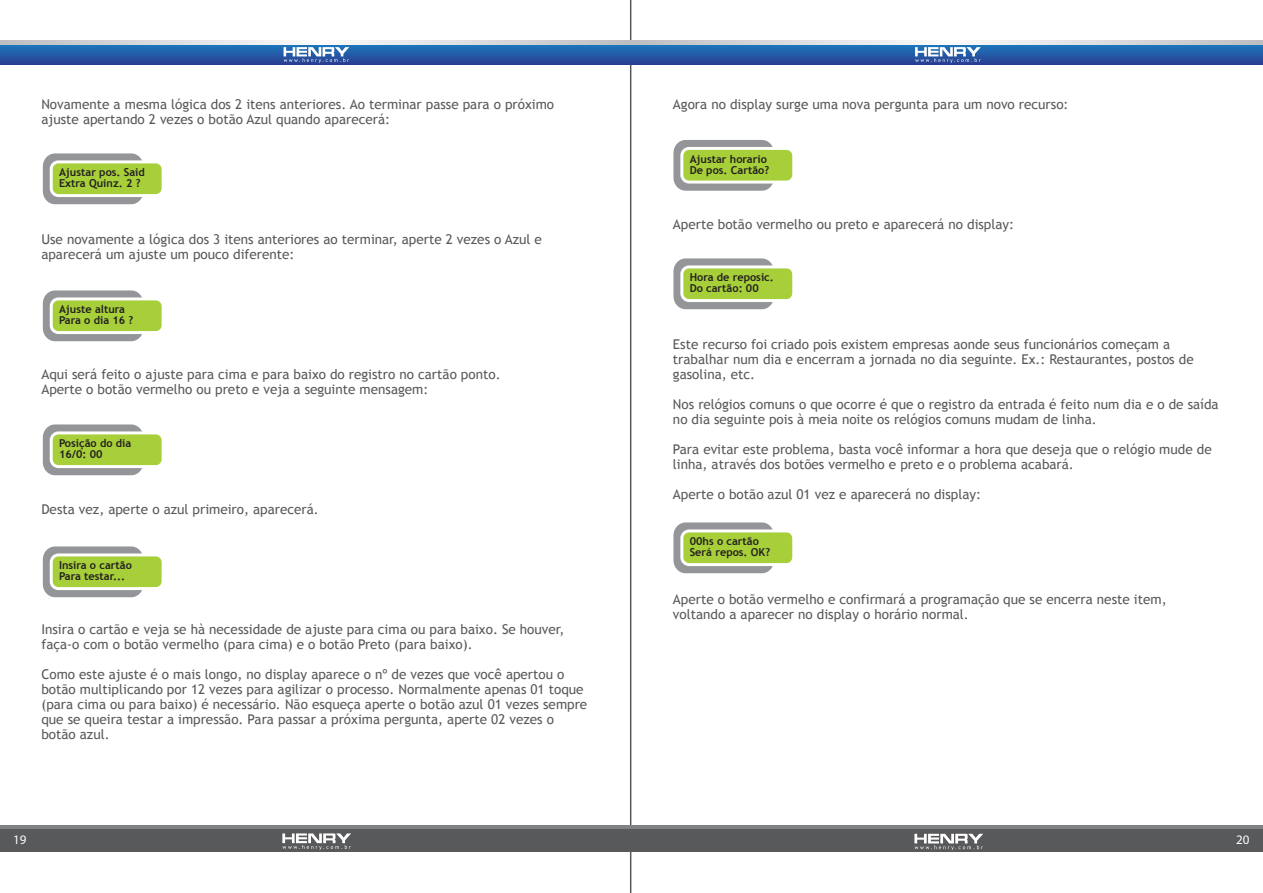
<style>
.page{position:relative;width:1263px;height:893px;background:#fff}
.page>*{position:absolute;margin:0;border:0;box-sizing:border-box;transform-origin:0 0}
.t1{font:13.5px/15px "Trebuchet MS";color:#58595b}
.t2{font:13.05px "Myriad Pro";color:#fff}
.t3{font:700 10.95px/11.2px "Trebuchet MS";color:#231f20}
</style>
<div class="page">
<hr style="left:630px;top:0;width:1px;height:893px;background:#58595b">
<div style="left:0;top:45px;width:1263px;height:20px;background:linear-gradient(to bottom,#1d76ba,#2a4093)"></div>
<svg style="left:354px;top:41px;width:277px;height:4px"></svg>
<svg style="left:0;top:41px;width:280px;height:4px"></svg>
<svg style="left:284px;top:47px;width:65px;height:16px"></svg>
<svg style="left:986px;top:41px;width:277px;height:4px"></svg>
<svg style="left:915px;top:47px;width:66px;height:16px"></svg>
<svg style="left:631px;top:41px;width:281px;height:4px"></svg>
<div style="left:0;top:829px;width:1263px;height:23px;background:#58595b"></div>
<hr style="left:0;top:825px;width:1263px;height:4px;background:#808285">
<svg style="left:282px;top:833px;width:69px;height:17px"></svg>
<svg style="left:914px;top:834px;width:69px;height:16px"></svg>
<div style="left:43px;top:153px;width:100px;height:51px;background:#939598;border-radius:13px"></div>
<div style="left:51px;top:162px;width:112px;height:34px;background:#a7cf39;border-radius:7px"></div>
<div style="left:50px;top:160px;width:115px;height:37px;border:3px solid #fff;border-radius:7px"></div>
<div style="left:673px;top:140px;width:101px;height:51px;background:#939598;border-radius:13px"></div>
<div style="left:682px;top:148px;width:112px;height:34px;background:#a7cf39;border-radius:7px"></div>
<div style="left:680px;top:147px;width:115px;height:37px;border:3px solid #fff;border-radius:7px"></div>
<div style="left:673px;top:258px;width:101px;height:51px;background:#939598;border-radius:13px"></div>
<div style="left:682px;top:267px;width:112px;height:34px;background:#a7cf39;border-radius:7px"></div>
<div style="left:680px;top:265px;width:115px;height:37px;border:3px solid #fff;border-radius:7px"></div>
<div style="left:673px;top:522px;width:101px;height:51px;background:#939598;border-radius:13px"></div>
<div style="left:682px;top:531px;width:112px;height:34px;background:#a7cf39;border-radius:7px"></div>
<div style="left:680px;top:529px;width:115px;height:37px;border:3px solid #fff;border-radius:7px"></div>
<div style="left:43px;top:290px;width:100px;height:51px;background:#939598;border-radius:13px"></div>
<div style="left:51px;top:299px;width:112px;height:34px;background:#a7cf39;border-radius:7px"></div>
<div style="left:50px;top:297px;width:115px;height:37px;border:3px solid #fff;border-radius:7px"></div>
<div style="left:43px;top:424px;width:100px;height:51px;background:#939598;border-radius:13px"></div>
<div style="left:51px;top:433px;width:112px;height:34px;background:#a7cf39;border-radius:7px"></div>
<div style="left:50px;top:431px;width:115px;height:37px;border:3px solid #fff;border-radius:7px"></div>
<div style="left:43px;top:546px;width:100px;height:51px;background:#939598;border-radius:13px"></div>
<div style="left:51px;top:555px;width:112px;height:34px;background:#a7cf39;border-radius:7px"></div>
<div style="left:50px;top:553px;width:115px;height:37px;border:3px solid #fff;border-radius:7px"></div>
<p class="t1" style="left:41px;top:97px;width:514px">Novamente a mesma lógica dos 2 itens anteriores. Ao terminar passe para o próximo ajuste apertando 2 vezes o botão Azul quando aparecerá:</p>
<p class="t3" style="left:59px;top:167px;width:87px">Ajustar pos. Said<br>Extra Quinz. 2 ?</p>
<p class="t1" style="left:41px;top:232px;width:502px">Use novamente a lógica dos 3 itens anteriores ao terminar, aperte 2 vezes o Azul e aparecerá um ajuste um pouco diferente:</p>
<p class="t3" style="left:59px;top:304px;width:76px">Ajuste altura<br>Para o dia 16 ?</p>
<p class="t1" style="left:41px;top:367px;width:461px">Aqui será feito o ajuste para cima e para baixo do registro no cartão ponto.<br>Aperte o botão vermelho ou preto e veja a seguinte mensagem:</p>
<p class="t3" style="left:59px;top:438px;width:74px">Posição do dia<br>16/0: 00</p>
<p class="t1" style="left:41px;top:502px;width:279px">Desta vez, aperte o azul primeiro, aparecerá.</p>
<p class="t3" style="left:59px;top:560px;width:74px">Insira o cartão<br>Para testar...</p>
<p class="t1" style="left:41px;top:622px;width:524px">Insira o cartão e veja se hà necessidade de ajuste para cima ou para baixo. Se houver, faça-o com o botão vermelho (para cima) e o botão Preto (para baixo).</p>
<p class="t1" style="left:41px;top:667px;width:547px">Como este ajuste é o mais longo, no display aparece o nº de vezes que você apertou o botão multiplicando por 12 vezes para agilizar o processo. Normalmente apenas 01 toque (para cima ou para baixo) é necessário. Não esqueça aperte o botão azul 01 vezes sempre que se queira testar a impressão. Para passar a próxima pergunta, aperte 02 vezes o botão azul.</p>
<p class="t1" style="left:673px;top:97px;width:397px">Agora no display surge uma nova pergunta para um novo recurso:</p>
<p class="t3" style="left:690px;top:153px;width:81px">Ajustar horario<br>De pos. Cartão?</p>
<p class="t1" style="left:673px;top:217px;width:343px">Aperte botão vermelho ou preto e aparecerá no display:</p>
<p class="t3" style="left:690px;top:272px;width:86px">Hora de reposic.<br>Do cartão: 00</p>
<p class="t1" style="left:673px;top:337px;width:522px">Este recurso foi criado pois existem empresas aonde seus funcionários começam a trabalhar num dia e encerram a jornada no dia seguinte. Ex.: Restaurantes, postos de gasolina, etc.</p>
<p class="t1" style="left:673px;top:397px;width:547px">Nos relógios comuns o que ocorre é que o registro da entrada é feito num dia e o de saída no dia seguinte pois à meia noite os relógios comuns mudam de linha.</p>
<p class="t1" style="left:673px;top:442px;width:540px">Para evitar este problema, basta você informar a hora que deseja que o relógio mude de linha, através dos botões vermelho e preto e o problema acabará.</p>
<p class="t1" style="left:673px;top:487px;width:310px">Aperte o botão azul 01 vez e aparecerá no display:</p>
<p class="t3" style="left:690px;top:536px;width:82px">00hs o cartão<br>Será repos. OK?</p>
<p class="t1" style="left:673px;top:592px;width:495px">Aperte o botão vermelho e confirmará a programação que se encerra neste item, voltando a aparecer no display o horário normal.</p>
<p class="t2" style="left:13px;top:831px;width:15px">19</p>
<p class="t2" style="left:1236px;top:831px;width:15px">20</p>
</div>
